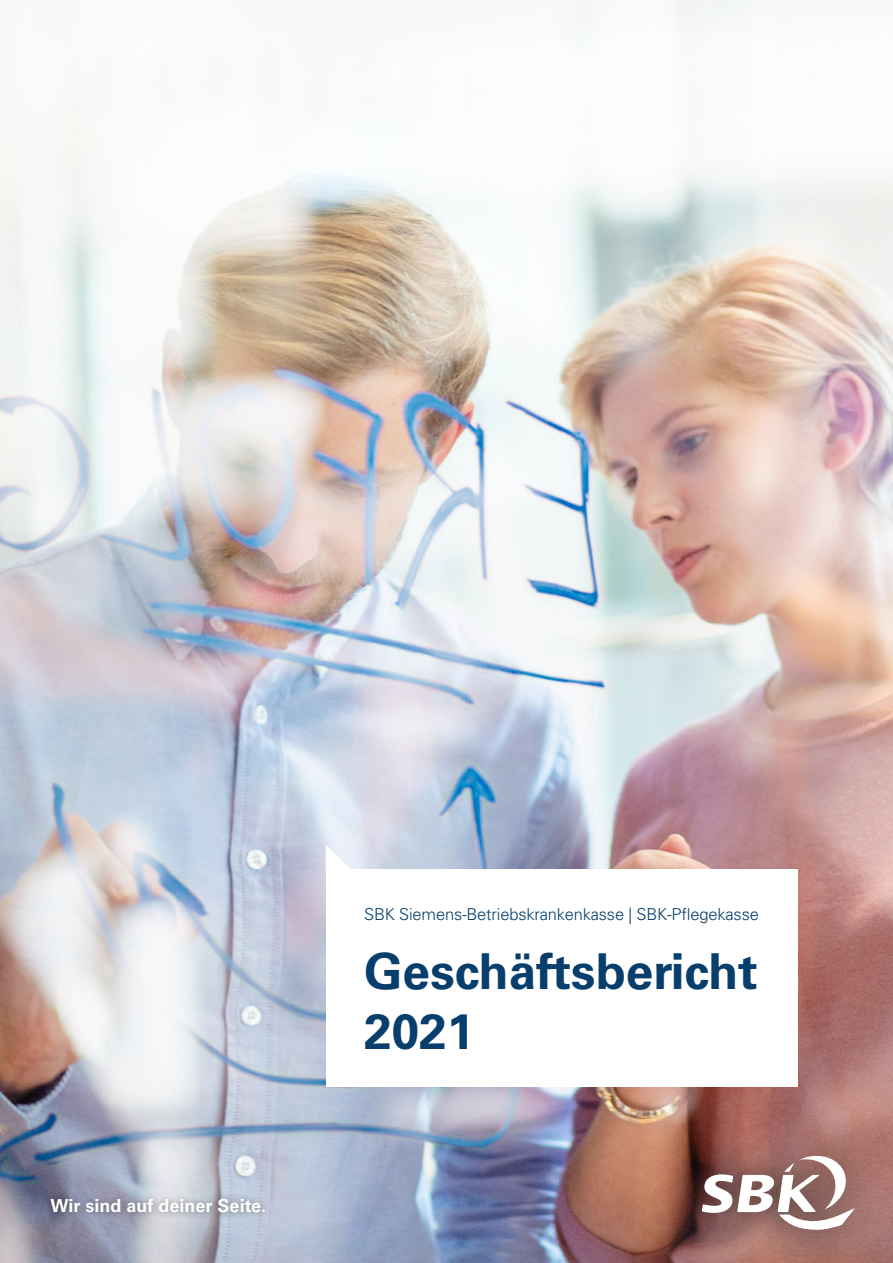
<style>
.page{position:relative;width:893px;height:1263px;background:#fff}
.page>*{position:absolute;margin:0;border:0;box-sizing:border-box;transform-origin:0 0}
._01_Fließtext{font:700 49.5px "Univers LT Std";color:#073e6b}
.t1{font:700 18px "Univers LT Std";color:#fff}
._01_Fließtext-2{font:300 16.5px "Univers LT Std";letter-spacing:-.01em;color:#073e6b}
</style>
<div class="page">
<img style="left:0;top:1px;width:893px;height:1262px">
<div style="left:43px;top:1191px;width:230px;height:30px;background:#231f20;opacity:.52"></div>
<svg style="left:667px;top:1119px;width:219px;height:144px;background:#99645d"></svg>
<svg style="left:702px;top:1152px;width:153px;height:78px"></svg>
<svg style="left:326px;top:844px;width:25px;height:26px"></svg>
<div style="left:326px;top:870px;width:471px;height:217px;background:#fff"></div>
<p class="t1" style="left:51px;top:1195px;width:217px">Wir sind auf deiner Seite.</p>
<p class="_01_Fließtext-2" style="left:364px;top:904px;width:396px">SBK Siemens-Betriebskrankenkasse | SBK-Pflegekasse</p>
<p class="_01_Fließtext" style="left:364px;top:942px;width:395px">Geschäftsbericht</p>
<p class="_01_Fließtext" style="left:364px;top:1002px;width:112px">2021</p>
</div>
